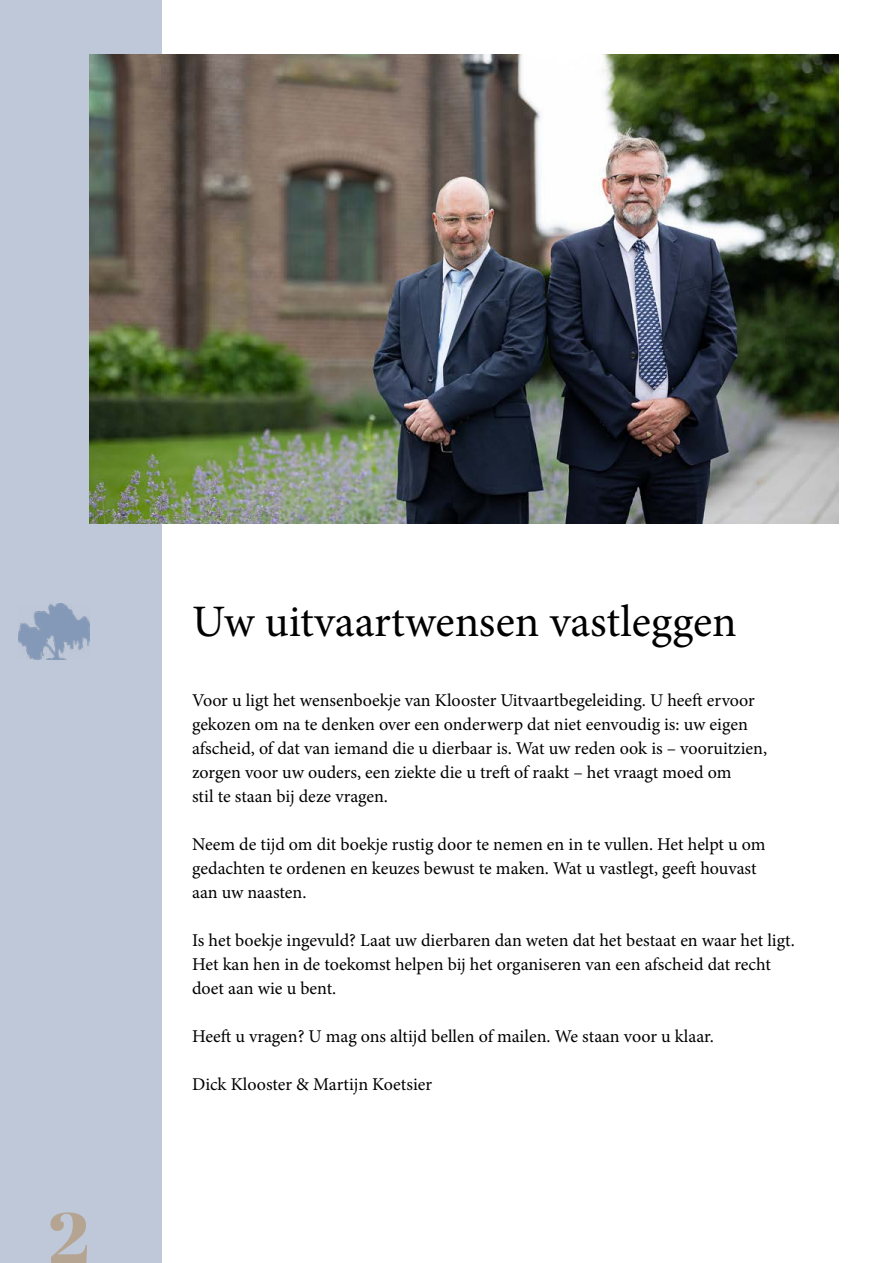
<style>
.page{position:relative;width:893px;height:1263px;background:#fff}
.page>*{position:absolute;margin:0;border:0;box-sizing:border-box;transform-origin:0 0}
.t1{font:75.6px "Abril Fatface";color:#b5a492;scale:1.16 1}
.t2{font:45px "Minion Pro";color:#000}
.t3{font:18px/24px "Minion Pro";color:#000}
</style>
<div class="page">
<div style="left:0;top:0;width:162px;height:1263px;background:#bec8d8"></div>
<img style="left:18px;top:604px;width:71px;height:55px">
<img style="left:89px;top:54px;width:750px;height:470px">
<h1 class="t1" style="left:47px;top:1186px;width:43px">2</h1>
<h2 class="t2" style="left:192px;top:591px;width:546px">Uw uitvaartwensen vastleggen</h2>
<p class="t3" style="left:192px;top:688px;width:577px">Voor u ligt het wensenboekje van Klooster Uitvaartbegeleiding. U heeft ervoor gekozen om na te denken over een onderwerp dat niet eenvoudig is: uw eigen afscheid, of dat van iemand die u dierbaar is. Wat uw reden ook is – vooruitzien, zorgen voor uw ouders, een ziekte die u treft of raakt – het vraagt moed om<br>stil te staan bij deze vragen.</p>
<p class="t3" style="left:192px;top:832px;width:575px">Neem de tijd om dit boekje rustig door te nemen en in te vullen. Het helpt u om gedachten te ordenen en keuzes bewust te maken. Wat u vastlegt, geeft houvast aan uw naasten.</p>
<p class="t3" style="left:192px;top:928px;width:604px">Is het boekje ingevuld? Laat uw dierbaren dan weten dat het bestaat en waar het ligt.<br>Het kan hen in de toekomst helpen bij het organiseren van een afscheid dat recht doet aan wie u bent.</p>
<p class="t3" style="left:192px;top:1024px;width:523px">Heeft u vragen? U mag ons altijd bellen of mailen. We staan voor u klaar.</p>
<p class="t3" style="left:192px;top:1072px;width:242px">Dick Klooster &amp; Martijn Koetsier</p>
</div>
